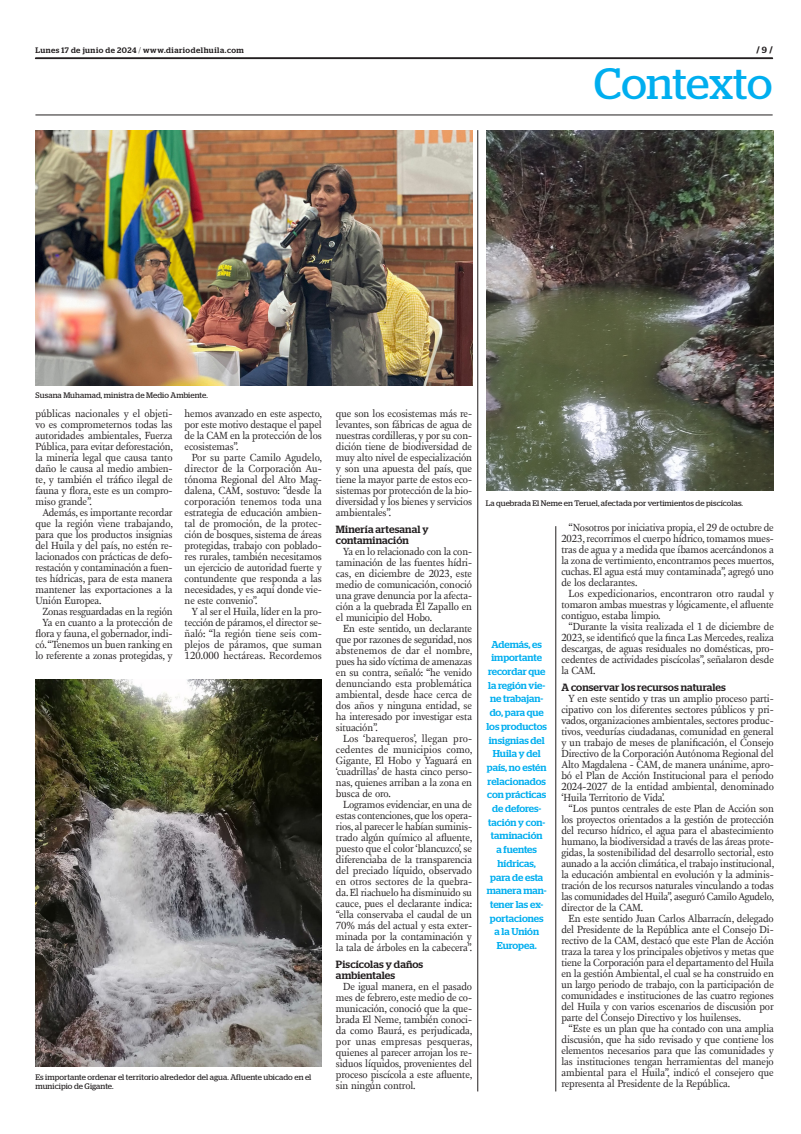
<style>
.page{position:relative;width:801px;height:1134px;background:#fff}
.page>*{position:absolute;margin:0;border:0;box-sizing:border-box;transform-origin:0 0}
.t1{font:43.9px "Stag";letter-spacing:-.005em;color:#00aeef}
.TEXTO{font:10.6px/11px "New Fournier BP";letter-spacing:-.01em;color:#231f20;text-align:justify}
.INTERTITULO{font:500 10.5px/11px "Stag";letter-spacing:.01em;color:#231f20}
.DESTACADO_AZUL{font:500 10px/13.7px "Stag";color:#00aeef;text-align:center}
.t2{font:700 9px "Stag";color:#231f20}
.PIE_DE_FOTO{font:8px/9px "Stag";letter-spacing:.01em;color:#231f20}
.t3{font:500 8px "Stag";letter-spacing:.06em;color:#231f20}
.s1{font-weight:300}
.s2{font-weight:500}
</style>
<div class="page">
<svg style="left:35px;top:58px;width:738px;height:1px"></svg>
<hr style="left:35px;top:115px;width:737px;height:1px;background:#231f20">
<img style="left:35px;top:130px;width:437px;height:256px">
<img style="left:486px;top:130px;width:288px;height:360px">
<img style="left:36px;top:679px;width:286px;height:387px">
<hr style="left:477px;top:130px;width:1px;height:961px;background:#231f20">
<hr style="left:555px;top:526px;width:1px;height:565px;background:#231f20">
<p class="t3" style="left:35px;top:45px;width:210px">Lunes 17 de junio de 2024 <span class="s1">/</span> www.diariodelhuila.com</p>
<p class="t2" style="left:756px;top:45px;width:18px">/ <span class="s2">9</span> /</p>
<p class="t1" style="left:594px;top:59px;width:180px">Contexto</p>
<p class="PIE_DE_FOTO" style="left:36px;top:390px;width:174px">Susana Muhamad, ministra de Medio Ambiente.</p>
<p class="TEXTO" style="left:35px;top:408px;width:139px">públicas nacionales y el objeti&shy;vo es comprometernos todas las autoridades ambientales, Fuerza Pública, para evitar deforestación, la minería legal que causa tanto daño le causa al medio ambien&shy;te, y también el tráfico ilegal de fauna y flora, este es un compro&shy;miso grande”.</p>
<p class="TEXTO" style="left:35px;top:507px;width:139px;text-indent:7px">Además, es importante recordar que la región viene trabajando, para que los productos insignias del Huila y del país, no estén re&shy;lacionados con prácticas de defo&shy;restación y contaminación a fuen&shy;tes hídricas, para de esta manera mantener las exportaciones a la Unión Europea.</p>
<p class="TEXTO" style="left:43px;top:606px;width:132px">Zonas resguardadas en la región</p>
<p class="TEXTO" style="left:35px;top:617px;width:139px;text-indent:7px">Ya en cuanto a la protección de flora y fauna, el gobernador, indi&shy;có. “Tenemos un buen ranking en lo referente a zonas protegidas, y</p>
<p class="TEXTO" style="left:185px;top:408px;width:139px">hemos avanzado en este aspecto, por este motivo destaque el papel de la CAM en la protección de los ecosistemas”.</p>
<p class="TEXTO" style="left:185px;top:452px;width:139px;text-indent:7px">Por su parte Camilo Agudelo, director de la Corporación Au&shy;tónoma Regional del Alto Mag&shy;dalena, CAM, sostuvo: “desde la corporación tenemos toda una estrategia de educación ambien&shy;tal de promoción, de la protec&shy;ción de bosques, sistema de áreas protegidas, trabajo con poblado&shy;res rurales, también necesitamos un ejercicio de autoridad fuerte y contundente que responda a las necesidades, y es aquí donde vie&shy;ne este convenio”.</p>
<p class="TEXTO" style="left:185px;top:606px;width:139px;text-indent:7px">Y al ser el Huila, líder en la pro&shy;tección de páramos, el director se&shy;ñaló: “la región tiene seis com&shy;plejos de páramos, que suman 120.000 hectáreas. Recordemos</p>
<p class="PIE_DE_FOTO" style="left:35px;top:1072px;width:277px">Es importante ordenar el territorio alrededor del agua. Afluente ubicado en el municipio de Gigante.</p>
<p class="TEXTO" style="left:336px;top:408px;width:138px">que son los ecosistemas más re&shy;levantes, son fábricas de agua de nuestras cordilleras, y por su con&shy;dición tiene de biodiversidad de muy alto nivel de especialización y son una apuesta del país, que tiene la mayor parte de estos eco&shy;sistemas por protección de la bio&shy;diversidad y los bienes y servicios ambientales”.</p>
<p class="INTERTITULO" style="left:336px;top:523px;width:94px">Minería artesanal y contaminación</p>
<p class="TEXTO" style="left:336px;top:546px;width:138px;text-indent:7px">Ya en lo relacionado con la con&shy;taminación de las fuentes hídri&shy;cas, en diciembre de 2023, este medio de comunicación, conoció una grave denuncia por la afecta&shy;ción a la quebrada El Zapallo en el municipio del Hobo.</p>
<p class="TEXTO" style="left:336px;top:623px;width:138px;text-indent:7px">En este sentido, un declarante que por razones de seguridad, nos abstenemos de dar el nombre, pues ha sido víctima de amenazas en su contra, señaló: “he venido denunciando esta problemática ambiental, desde hace cerca de dos años y ninguna entidad, se ha interesado por investigar esta situación”.</p>
<p class="TEXTO" style="left:336px;top:733px;width:138px;text-indent:7px">Los ‘barequeros’, llegan pro&shy;cedentes de municipios como, Gigante, El Hobo y Yaguará en ‘cuadrillas’ de hasta cinco perso&shy;nas, quienes arriban a la zona en busca de oro.</p>
<p class="TEXTO" style="left:336px;top:799px;width:138px;text-indent:7px">Logramos evidenciar, en una de estas contenciones, que los opera&shy;rios, al parecer le habían suminis&shy;trado algún químico al afluente, puesto que el color ‘blancuzco’, se diferenciaba de la transparencia del preciado líquido, observado en otros sectores de la quebra&shy;da. El riachuelo ha disminuido su cauce, pues el declarante indica: “ella conservaba el caudal de un 70% más del actual y esta exter&shy;minada por la contaminación y la tala de árboles en la cabecera”.</p>
<p class="INTERTITULO" style="left:336px;top:958px;width:89px">Piscícolas y daños ambientales</p>
<p class="TEXTO" style="left:336px;top:980px;width:138px;text-indent:7px">De igual manera, en el pasado mes de febrero, este medio de co&shy;municación, conoció que la que&shy;brada El Neme, también conoci&shy;da como Baurá, es perjudicada, por unas empresas pesqueras, quienes al parecer arrojan los re&shy;siduos líquidos, provenientes del proceso piscícola a este afluente, sin ningún control.</p>
<p class="PIE_DE_FOTO" style="left:486px;top:498px;width:259px">La quebrada El Neme en Teruel, afectada por vertimientos de piscícolas.</p>
<p class="DESTACADO_AZUL" style="left:486px;top:637px;width:62px">Además, es importante recordar que la región vie&shy;ne trabajan&shy;do, para que los productos insignias del<br>Huila y del país, no estén relacionados con prácticas de defores&shy;tación y con&shy;taminación<br>a fuentes hídricas, para de esta manera man&shy;tener las ex&shy;portaciones a la Unión<br>Europea.</p>
<p class="TEXTO" style="left:561px;top:522px;width:214px;text-indent:7px">“Nosotros por iniciativa propia, el 29 de octubre de 2023, recorrimos el cuerpo hídrico, tomamos mues&shy;tras de agua y a medida que íbamos acercándonos a la zona de vertimiento, encontramos peces muertos, cuchas. El agua está muy contaminada”, agregó uno de los declarantes.</p>
<p class="TEXTO" style="left:561px;top:588px;width:214px;text-indent:7px">Los expedicionarios, encontraron otro raudal y tomaron ambas muestras y lógicamente, el afluente contiguo, estaba limpio.</p>
<p class="TEXTO" style="left:561px;top:621px;width:214px;text-indent:7px">“Durante la visita realizada el 1 de diciembre de 2023, se identificó que la finca Las Mercedes, realiza descargas, de aguas residuales no domésticas, pro&shy;cedentes de actividades piscícolas”, señalaron desde la CAM.</p>
<p class="INTERTITULO" style="left:561px;top:681px;width:166px">A conservar los recursos naturales</p>
<p class="TEXTO" style="left:561px;top:693px;width:214px;text-indent:7px">Y en este sentido y tras un amplio proceso parti&shy;cipativo con los diferentes sectores públicos y pri&shy;vados, organizaciones ambientales, sectores produc&shy;tivos, veedurías ciudadanas, comunidad en general y un trabajo de meses de planificación, el Consejo Directivo de la Corporación Autónoma Regional del Alto Magdalena - CAM, de manera unánime, apro&shy;bó el Plan de Acción Institucional para el periodo 2024-2027 de la entidad ambiental, denominado ‘Huila Territorio de Vida’.</p>
<p class="TEXTO" style="left:561px;top:803px;width:214px;text-indent:7px">“Los puntos centrales de este Plan de Acción son los proyectos orientados a la gestión de protección del recurso hídrico, el agua para el abastecimiento humano, la biodiversidad a través de las áreas prote&shy;gidas, la sostenibilidad del desarrollo sectorial, esto aunado a la acción climática, el trabajo institucional, la educación ambiental en evolución y la adminis&shy;tración de los recursos naturales vinculando a todas las comunidades del Huila”, aseguró Camilo Agudelo, director de la CAM.</p>
<p class="TEXTO" style="left:561px;top:913px;width:214px;text-indent:7px">En este sentido Juan Carlos Albarracín, delegado del Presidente de la República ante el Consejo Di&shy;rectivo de la CAM, destacó que este Plan de Acción traza la tarea y los principales objetivos y metas que tiene la Corporación para el departamento del Huila en la gestión Ambiental, el cual se ha construido en un largo periodo de trabajo, con la participación de comunidades e instituciones de las cuatro regiones del Huila y con varios escenarios de discusión por parte del Consejo Directivo y los huilenses.</p>
<p class="TEXTO" style="left:561px;top:1023px;width:214px;text-indent:7px">“Este es un plan que ha contado con una amplia discusión, que ha sido revisado y que contiene los elementos necesarios para que las comunidades y las instituciones tengan herramientas del manejo ambiental para el Huila”, indicó el consejero que representa al Presidente de la República.</p>
</div>
